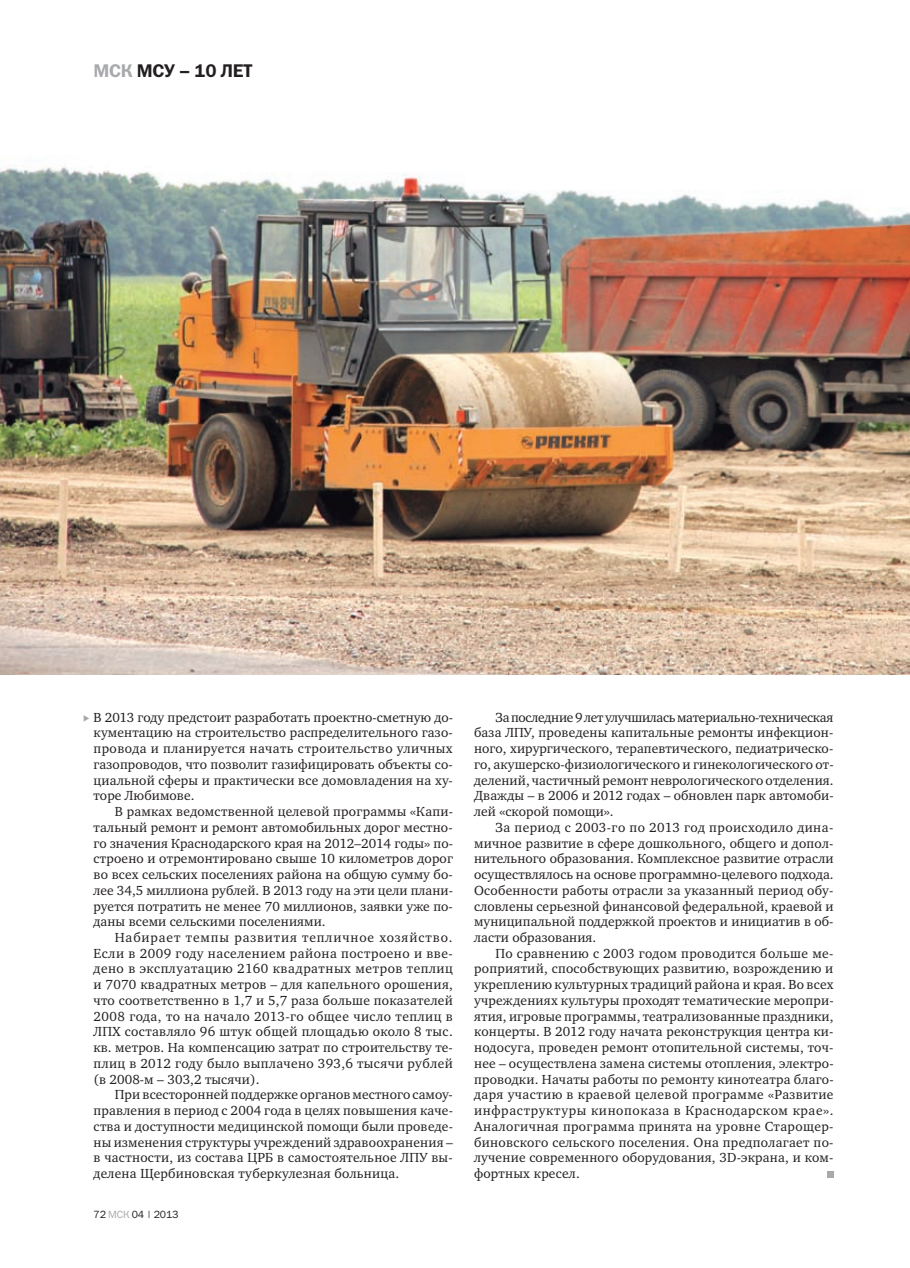
<style>
.page{position:relative;width:910px;height:1268px;background:#fff}
.page>*{position:absolute;margin:0;border:0;box-sizing:border-box;transform-origin:0 0}
.t1{font:18.45px "Franklin Gothic Demi C";letter-spacing:-.015em;color:#231f20}
.t2{font:13.5px/15.8px "Charter ITCC";letter-spacing:.01em;color:#231f20;text-align:justify}
.t3{font:10.5px "Franklin Gothic Book C";letter-spacing:-.015em;color:#231f20}
.s1{color:#a8a9ad}
</style>
<div class="page">
<img style="left:0;top:167px;width:910px;height:507px">
<svg style="left:84px;top:715px;width:5px;height:6px"></svg>
<svg style="left:827px;top:1171px;width:6px;height:6px"></svg>
<h1 class="t1" style="left:94px;top:60px;width:160px"><span class="s1">мск</span> МСУ – 10 лет</h1>
<p class="t2" style="left:94px;top:709px;width:361px">В 2013 году предстоит разработать проектно-сметную до&shy;кументацию на строительство распределительного газо&shy;провода и планируется начать строительство уличных газопроводов, что позволит газифицировать объекты со&shy;циальной сферы и практически все домовладения на ху&shy;торе Любимове.</p>
<p class="t2" style="left:94px;top:803px;width:361px;text-indent:21px">В рамках ведомственной целевой программы «Капи&shy;тальный ремонт и ремонт автомобильных дорог местно&shy;го значения Краснодарского края на 2012–2014 годы» по&shy;строено и отремонтировано свыше 10 километров дорог во всех сельских поселениях района на общую сумму бо&shy;лее 34,5 миллиона рублей. В 2013 году на эти цели плани&shy;руется потратить не менее 70 миллионов, заявки уже по&shy;даны всеми сельскими поселениями.</p>
<p class="t2" style="left:94px;top:929px;width:361px;text-indent:21px">Набирает темпы развития тепличное хозяйство.<br>Если в 2009 году населением района построено и вве&shy;дено в эксплуатацию 2160 квадратных метров теплиц и 7070 квадратных метров – для капельного орошения, что соответственно в 1,7 и 5,7 раза больше показателей 2008 года, то на начало 2013-го общее число теплиц в ЛПХ составляло 96 штук общей площадью около 8 тыс. кв. метров. На компенсацию затрат по строительству те&shy;плиц в 2012 году было выплачено 393,6 тысячи рублей (в 2008-м – 303,2 тысячи).</p>
<p class="t2" style="left:94px;top:1086px;width:361px;text-indent:21px">При всесторонней поддержке органов местного самоу&shy;правления в период с 2004 года в целях повышения каче&shy;ства и доступности медицинской помощи были проведе&shy;ны изменения структуры учреждений здравоохранения – в частности, из состава ЦРБ в самостоятельное ЛПУ вы&shy;делена Щербиновская туберкулезная больница.</p>
<p class="t3" style="left:94px;top:1208px;width:86px">72 <span class="s1">МСК</span> 04 | 2013</p>
<p class="t2" style="left:474px;top:709px;width:361px;text-indent:21px">За последние 9 лет улучшилась материально-техническая база ЛПУ, проведены капитальные ремонты инфекцион&shy;ного, хирургического, терапевтического, педиатрическо&shy;го, акушерско-физиологического и гинекологического от&shy;делений, частичный ремонт неврологического отделения.<br>Дважды – в 2006 и 2012 годах – обновлен парк автомоби&shy;лей «скорой помощи».</p>
<p class="t2" style="left:474px;top:819px;width:361px;text-indent:21px">За период с 2003-го по 2013 год происходило дина&shy;мичное развитие в сфере дошкольного, общего и допол&shy;нительного образования. Комплексное развитие отрасли осуществлялось на основе программно-целевого подхода.<br>Особенности работы отрасли за указанный период обу&shy;словлены серьезной финансовой федеральной, краевой и муниципальной поддержкой проектов и инициатив в об&shy;ласти образования.</p>
<p class="t2" style="left:474px;top:945px;width:361px;text-indent:21px">По сравнению с 2003 годом проводится больше ме&shy;роприятий, способствующих развитию, возрождению и укреплению культурных традиций района и края. Во всех учреждениях культуры проходят тематические меропри&shy;ятия, игровые программы, театрализованные праздники, концерты. В 2012 году начата реконструкция центра ки&shy;нодосуга, проведен ремонт отопительной системы, точ&shy;нее – осуществлена замена системы отопления, электро&shy;проводки. Начаты работы по ремонту кинотеатра благо&shy;даря участию в краевой целевой программе «Развитие инфраструктуры кинопоказа в Краснодарском крае».<br>Аналогичная программа принята на уровне Старощер&shy;биновского сельского поселения. Она предполагает по&shy;лучение современного оборудования, 3D-экрана, и ком&shy;фортных кресел.</p>
</div>
